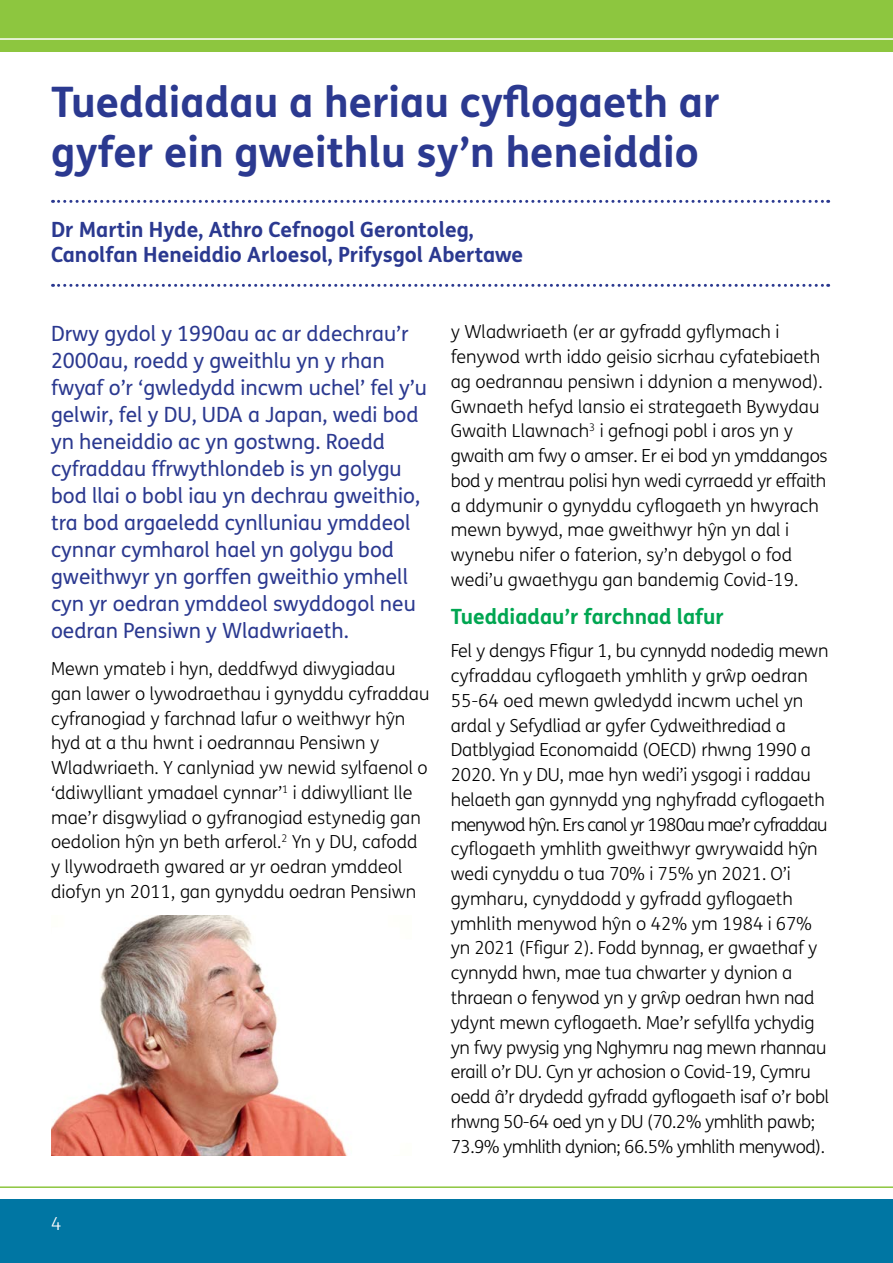
<style>
.page{position:relative;width:893px;height:1263px;background:#fff}
.page>*{position:absolute;margin:0;border:0;box-sizing:border-box;transform-origin:0 0}
.t1{font:700 42px/50.4px "FS Me";color:#2b3990}
.t2{font:21px/27px "FS Me";color:#2b3990}
.t3{font:700 21px/25.2px "FS Me";color:#2b3990}
.t4{font:700 21px "FS Me";color:#00a651}
.t5{font:300 18px/24.8px "FS Me";letter-spacing:-.005em;color:#000}
.t6{font:300 18px "FS Me";color:#fff}
</style>
<div class="page">
<div style="left:0;top:0;width:893px;height:51px;background:#8dc63f"></div>
<hr style="left:0;top:38px;width:893px;height:2px;background:#fff">
<div style="left:0;top:1199px;width:893px;height:64px;background:#0076a3"></div>
<hr style="left:0;top:1186px;width:893px;height:2px;background:#8dc63f">
<svg style="left:53px;top:200px;width:776px;height:3px"></svg>
<svg style="left:53px;top:284px;width:776px;height:3px"></svg>
<img style="left:51px;top:915px;width:296px;height:240px">
<h1 class="t1" style="left:51px;top:74px;width:670px">Tueddiadau a heriau cyflogaeth ar gyfer ein gweithlu sy’n heneiddio</h1>
<p class="t3" style="left:51px;top:216px;width:474px">Dr Martin Hyde, Athro Cefnogol Gerontoleg,<br>Canolfan Heneiddio Arloesol, Prifysgol Abertawe</p>
<p class="t2" style="left:51px;top:319px;width:377px">Drwy gydol y 1990au ac ar ddechrau’r 2000au, roedd y gweithlu yn y rhan fwyaf o’r ‘gwledydd incwm uchel’ fel y’u gelwir, fel y DU, UDA a Japan, wedi bod yn heneiddio ac yn gostwng. Roedd cyfraddau ffrwythlondeb is yn golygu bod llai o bobl iau yn dechrau gweithio, tra bod argaeledd cynlluniau ymddeol cynnar cymharol hael yn golygu bod gweithwyr yn gorffen gweithio ymhell cyn yr oedran ymddeol swyddogol neu oedran Pensiwn y Wladwriaeth.</p>
<p class="t5" style="left:51px;top:656px;width:380px">Mewn ymateb i hyn, deddfwyd diwygiadau gan lawer o lywodraethau i gynyddu cyfraddau cyfranogiad y farchnad lafur o weithwyr hŷn hyd at a thu hwnt i oedrannau Pensiwn y Wladwriaeth. Y canlyniad yw newid sylfaenol o ‘ddiwylliant ymadael cynnar’<sup>1</sup> i ddiwylliant lle mae’r disgwyliad o gyfranogiad estynedig gan oedolion hŷn yn beth arferol.<sup>2</sup> Yn y DU, cafodd y llywodraeth gwared ar yr oedran ymddeol diofyn yn 2011, gan gynyddu oedran Pensiwn</p>
<p class="t5" style="left:451px;top:319px;width:378px">y Wladwriaeth (er ar gyfradd gyflymach i fenywod wrth iddo geisio sicrhau cyfatebiaeth ag oedrannau pensiwn i ddynion a menywod).<br>Gwnaeth hefyd lansio ei strategaeth Bywydau Gwaith Llawnach<sup>3</sup> i gefnogi pobl i aros yn y gwaith am fwy o amser. Er ei bod yn ymddangos bod y mentrau polisi hyn wedi cyrraedd yr effaith a ddymunir o gynyddu cyflogaeth yn hwyrach mewn bywyd, mae gweithwyr hŷn yn dal i wynebu nifer o faterion, sy’n debygol o fod wedi’u gwaethygu gan bandemig Covid-19.</p>
<p class="t4" style="left:451px;top:600px;width:275px">Tueddiadau’r farchnad lafur</p>
<p class="t5" style="left:451px;top:638px;width:380px">Fel y dengys Ffigur 1, bu cynnydd nodedig mewn cyfraddau cyflogaeth ymhlith y grŵp oedran 55-64 oed mewn gwledydd incwm uchel yn ardal y Sefydliad ar gyfer Cydweithrediad a Datblygiad Economaidd (OECD) rhwng 1990 a 2020. Yn y DU, mae hyn wedi’i ysgogi i raddau helaeth gan gynnydd yng nghyfradd cyflogaeth menywod hŷn. Ers canol yr 1980au mae’r cyfraddau cyflogaeth ymhlith gweithwyr gwrywaidd hŷn wedi cynyddu o tua 70% i 75% yn 2021. O’i gymharu, cynyddodd y gyfradd gyflogaeth ymhlith menywod hŷn o 42% ym 1984 i 67% yn 2021 (Ffigur 2). Fodd bynnag, er gwaethaf y cynnydd hwn, mae tua chwarter y dynion a thraean o fenywod yn y grŵp oedran hwn nad ydynt mewn cyflogaeth. Mae’r sefyllfa ychydig yn fwy pwysig yng Nghymru nag mewn rhannau eraill o’r DU. Cyn yr achosion o Covid-19, Cymru oedd â’r drydedd gyfradd gyflogaeth isaf o’r bobl rhwng 50-64 oed yn y DU (70.2% ymhlith pawb; 73.9% ymhlith dynion; 66.5% ymhlith menywod).</p>
<p class="t6" style="left:51px;top:1211px;width:12px">4</p>
</div>
